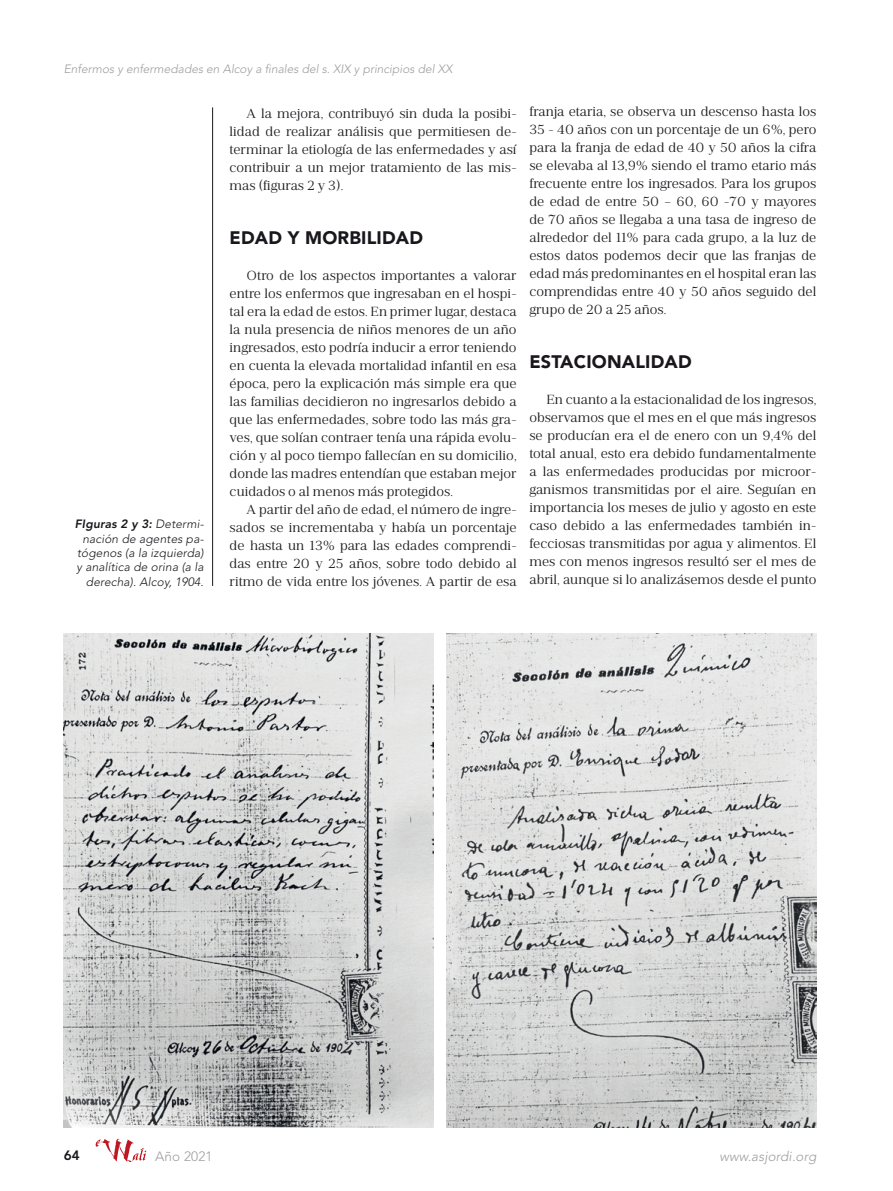
<style>
.page{position:relative;width:893px;height:1191px;background:#fff}
.page>*{position:absolute;margin:0;border:0;box-sizing:border-box;transform-origin:0 0}
.t1{font:900 18px "Avenir LT Std";letter-spacing:.01em;color:#1a171c}
.t2{font:13.5px/18px "Jules Text";color:#1a171c;text-align:justify}
.t3{font:italic 300 13.5px "Avenir LT Std";letter-spacing:.01em;color:#9d9ea0}
.t4{font:300 13.5px "Avenir LT Std";letter-spacing:.01em;color:#9d9ea0}
.t5{font:800 13.5px "Avenir LT Std";color:#1a171c}
.t6{font:italic 300 12px/14.4px "Avenir LT Std";letter-spacing:.01em;color:#1a171c;text-align:right}
.t7{font:italic 300 12px "Avenir LT Std";color:#9d9ea0}
.s1{font-weight:800}
</style>
<div class="page">
<hr style="left:212px;top:107px;width:1px;height:479px;background:#1a171c">
<img style="left:446px;top:633px;width:370px;height:494px">
<img style="left:64px;top:633px;width:370px;height:494px">
<svg style="left:96px;top:1138px;width:50px;height:24px"></svg>
<p class="t7" style="left:64px;top:62px;width:390px">Enfermos y enfermedades en Alcoy a finales del s. XIX y principios del XX</p>
<p class="t6" style="left:75px;top:517px;width:130px"><span class="s1">FIguras 2 y 3:</span> Determi&shy;nación de agentes pa&shy;tógenos (a la izquierda) y analítica de orina (a la derecha). Alcoy, 1904.</p>
<p class="t2" style="left:230px;top:104px;width:289px;text-indent:17px">A la mejora, contribuyó sin duda la posibi&shy;lidad de realizar análisis que permitiesen de&shy;terminar la etiología de las enfermedades y así contribuir a un mejor tratamiento de las mis&shy;mas (figuras 2 y 3).</p>
<p class="t1" style="left:230px;top:227px;width:195px">EDAD Y MORBILIDAD</p>
<p class="t2" style="left:230px;top:266px;width:289px;text-indent:17px">Otro de los aspectos importantes a valorar entre los enfermos que ingresaban en el hospi&shy;tal era la edad de estos. En primer lugar, destaca la nula presencia de niños menores de un año ingresados, esto podría inducir a error teniendo en cuenta la elevada mortalidad infantil en esa época, pero la explicación más simple era que las familias decidieron no ingresarlos debido a que las enfermedades, sobre todo las más gra&shy;ves, que solían contraer tenía una rápida evolu&shy;ción y al poco tiempo fallecían en su domicilio, donde las madres entendían que estaban mejor cuidados o al menos más protegidos.</p>
<p class="t2" style="left:230px;top:500px;width:289px;text-indent:17px">A partir del año de edad, el número de ingre&shy;sados se incrementaba y había un porcentaje de hasta un 13% para las edades comprendi&shy;das entre 20 y 25 años, sobre todo debido al ritmo de vida entre los jóvenes. A partir de esa</p>
<p class="t2" style="left:529px;top:102px;width:289px">franja etaria, se observa un descenso hasta los 35 - 40 años con un porcentaje de un 6%, pero para la franja de edad de 40 y 50 años la cifra se elevaba al 13,9% siendo el tramo etario más frecuente entre los ingresados. Para los grupos de edad de entre 50 – 60, 60 -70 y mayores de 70 años se llegaba a una tasa de ingreso de alrededor del 11% para cada grupo, a la luz de estos datos podemos decir que las franjas de edad más predominantes en el hospital eran las comprendidas entre 40 y 50 años seguido del grupo de 20 a 25 años.</p>
<p class="t1" style="left:529px;top:351px;width:164px">ESTACIONALIDAD</p>
<p class="t2" style="left:529px;top:390px;width:289px;text-indent:17px">En cuanto a la estacionalidad de los ingresos, observamos que el mes en el que más ingresos se producían era el de enero con un 9,4% del total anual, esto era debido fundamentalmente a las enfermedades producidas por microor&shy;ganismos transmitidas por el aire. Seguían en importancia los meses de julio y agosto en este caso debido a las enfermedades también in&shy;fecciosas transmitidas por agua y alimentos. El mes con menos ingresos resultó ser el mes de abril, aunque si lo analizásemos desde el punto</p>
<p class="t5" style="left:64px;top:1147px;width:18px">64</p>
<p class="t4" style="left:155px;top:1147px;width:59px">Año 2021</p>
<p class="t3" style="left:719px;top:1147px;width:98px">www.asjordi.org</p>
</div>
